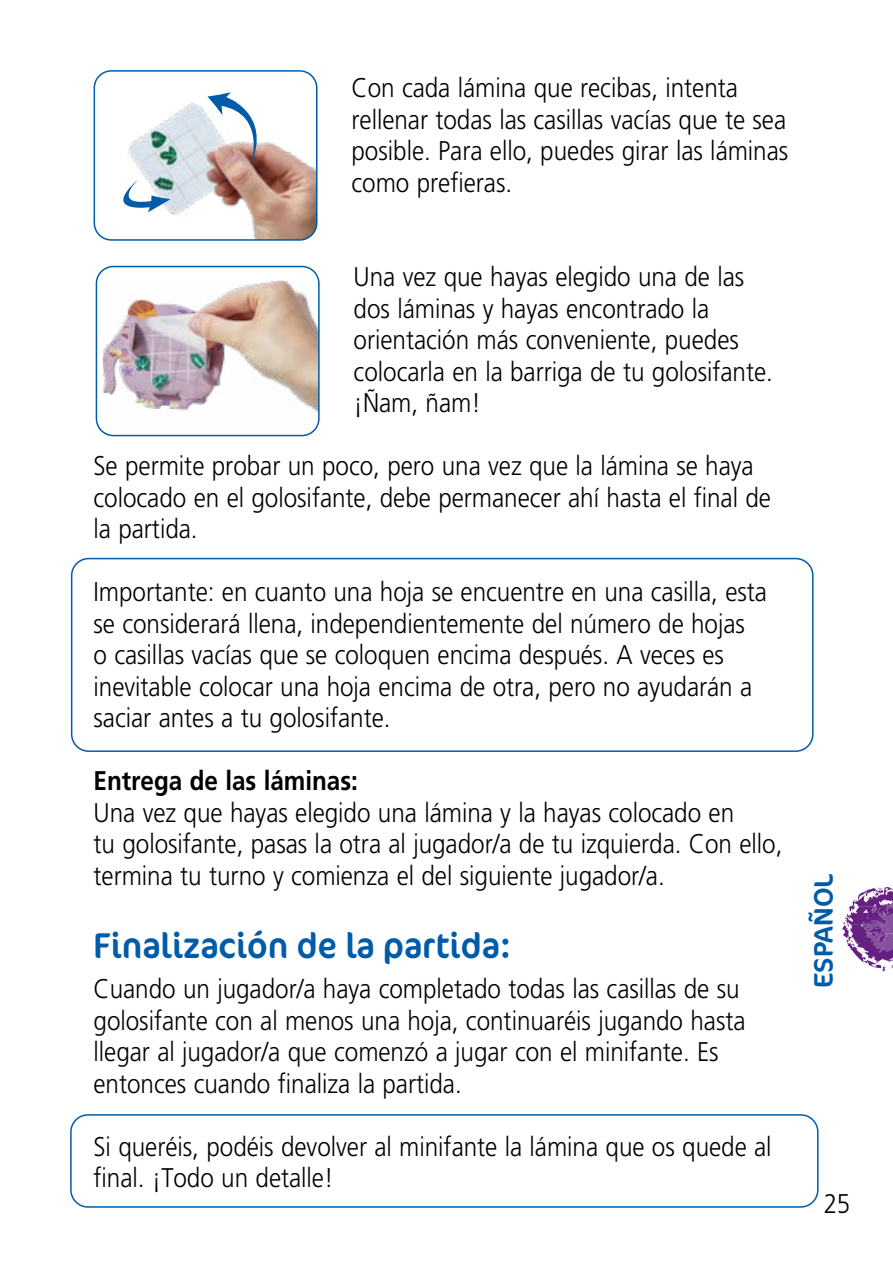
<style>
.page{position:relative;width:893px;height:1263px;background:#fff}
.page>*{position:absolute;margin:0;border:0;box-sizing:border-box;transform-origin:0 0}
.t1{font:36px "Cocon";color:#005ba9;scale:.95 1}
.t2{font:300 27px/31.5px "Frutiger LT";color:#000;scale:.9 1}
.t3{font:700 27px "Frutiger LT";color:#000;scale:.9 1}
.t4{font:27px "Cocon";color:#005ba9}
</style>
<div class="page">
<svg style="left:842px;top:887px;width:51px;height:84px"></svg>
<div style="left:70px;top:1114px;width:749px;height:94px;border:2px solid #005ba9;border-radius:17px"></div>
<div style="left:71px;top:558px;width:743px;height:194px;border:2px solid #005ba9;border-radius:17px"></div>
<img style="left:97px;top:103px;width:220px;height:135px">
<div style="left:94px;top:70px;width:223px;height:171px;border:2px solid #005ba9;border-radius:17px"></div>
<img style="left:103px;top:281px;width:214px;height:155px">
<div style="left:96px;top:266px;width:224px;height:170px;border:2px solid #005ba9;border-radius:17px"></div>
<svg style="left:207px;top:92px;width:67px;height:74px"></svg>
<svg style="left:97px;top:179px;width:74px;height:37px"></svg>
<p class="t2" style="left:351px;top:73px;width:487px">Con cada lámina que recibas, intenta rellenar todas las casillas vacías que te sea posible. Para ello, puedes girar las láminas como prefieras.</p>
<p class="t2" style="left:354px;top:262px;width:467px">Una vez que hayas elegido una de las dos láminas y hayas encontrado la orientación más conveniente, puedes colocarla en la barriga de tu golosifante. ¡Ñam, ñam!</p>
<p class="t2" style="left:94px;top:451px;width:754px">Se permite probar un poco, pero una vez que la lámina se haya colocado en el golosifante, debe permanecer ahí hasta el final de la partida.</p>
<p class="t2" style="left:94px;top:577px;width:750px">Importante: en cuanto una hoja se encuentre en una casilla, esta se considerará llena, independientemente del número de hojas<br>o casillas vacías que se coloquen encima después. A veces es inevitable colocar una hoja encima de otra, pero no ayudarán a saciar antes a tu golosifante.</p>
<p class="t3" style="left:94px;top:765px;width:295px">Entrega de las láminas:</p>
<p class="t2" style="left:94px;top:797px;width:767px">Una vez que hayas elegido una lámina y la hayas colocado en<br>tu golosifante, pasas la otra al jugador/a de tu izquierda. Con ello, termina tu turno y comienza el del siguiente jugador/a.</p>
<h1 class="t1" style="left:94px;top:925px;width:441px">Finalización de la partida:</h1>
<p class="t2" style="left:94px;top:974px;width:726px">Cuando un jugador/a haya completado todas las casillas de su golosifante con al menos una hoja, continuaréis jugando hasta llegar al jugador/a que comenzó a jugar con el minifante. Es entonces cuando finaliza la partida.</p>
<p class="t2" style="left:94px;top:1131px;width:755px">Si queréis, podéis devolver al minifante la lámina que os quede al final. ¡Todo un detalle!</p>
<p class="t4" style="left:808px;top:988px;width:116px;rotate:-90deg">ESPAÑOL</p>
<p class="t2" style="left:824px;top:1188px;width:31px">25</p>
</div>
